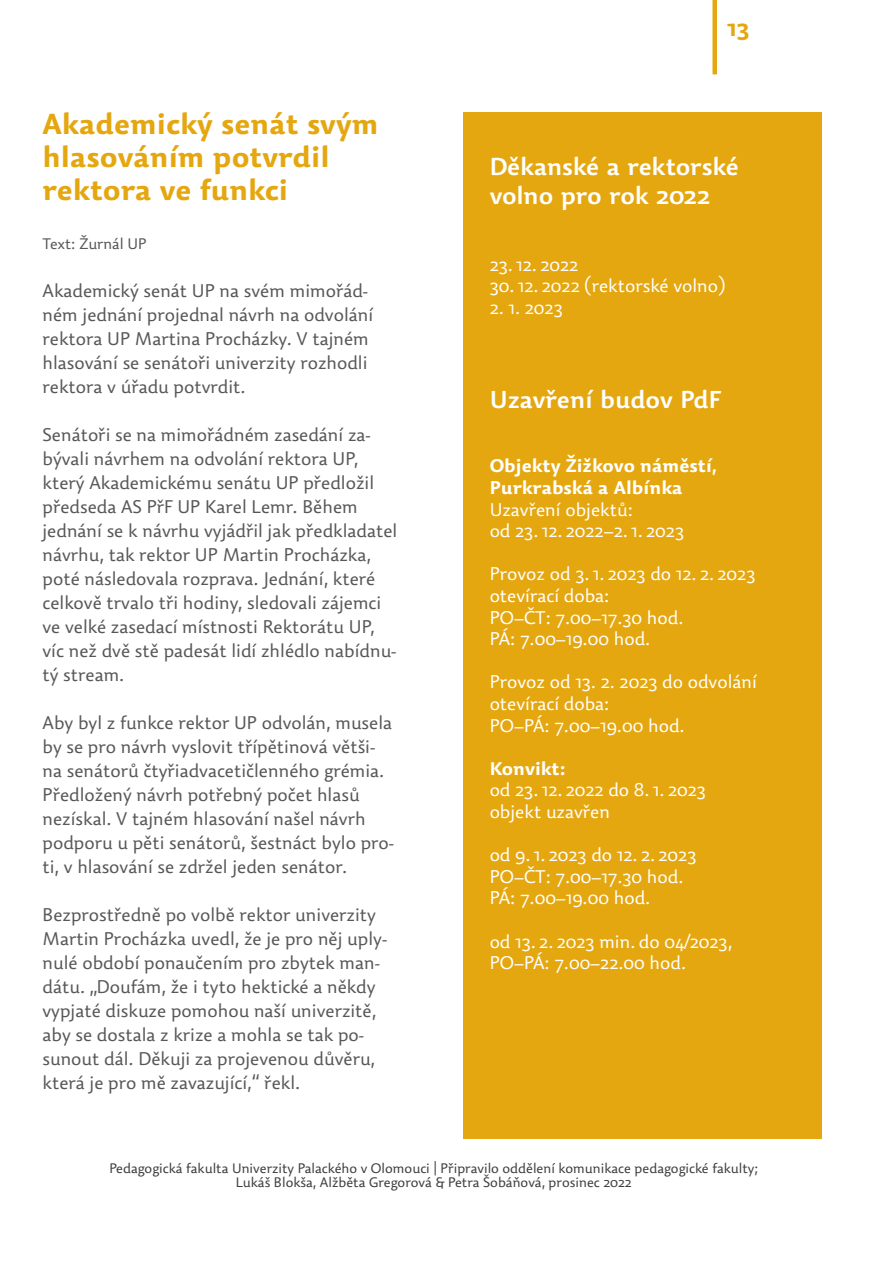
<style>
.page{position:relative;width:893px;height:1263px;background:#fff}
.page>*{position:absolute;margin:0;border:0;box-sizing:border-box;transform-origin:0 0}
.t1{font:700 28.5px/33px "Dederon SDOT";color:#e5a710}
.t2{font:600 24px "Dederon SLOT";letter-spacing:-.005em;color:#fff}
.t3{font:700 22.5px "Dederon SDOT";color:#e5a710}
.t4{font:300 18px/24px "Dederon SLOT";color:#57585a}
.t5{font:300 18px/21.6px "Dederon SLOT";color:#fff}
.t6{font:700 18px/21.6px "Dederon SDOT";color:#fff}
.t7{font:300 15px "Dederon SLOT";color:#57585a}
.t8{font:300 13.5px/13.5px "Dederon SLOT";color:#3e3e3f;text-align:center}
</style>
<div class="page">
<div style="left:463px;top:112px;width:359px;height:1027px;background:#e5a710"></div>
<div style="left:712px;top:0;width:5px;height:74px;background:#e5a710"></div>
<p class="t1" style="left:43px;top:107px;width:337px">Akademický senát svým hlasováním potvrdil rektora ve funkci</p>
<p class="t7" style="left:43px;top:235px;width:106px">Text: Žurnál UP</p>
<p class="t4" style="left:43px;top:279px;width:332px">Akademický senát UP na svém mimořád&shy;ném jednání projednal návrh na odvolání rektora UP Martina Procházky. V tajném hlasování se senátoři univerzity rozhodli rektora v úřadu potvrdit.</p>
<p class="t4" style="left:43px;top:423px;width:356px">Senátoři se na mimořádném zasedání za&shy;bývali návrhem na odvolání rektora UP, který Akademickému senátu UP předložil předseda AS PřF UP Karel Lemr. Během jednání se k návrhu vyjádřil jak předkladatel návrhu, tak rektor UP Martin Procházka, poté následovala rozprava. Jednání, které celkově trvalo tři hodiny, sledovali zájemci ve velké zasedací místnosti Rektorátu UP, víc než dvě stě padesát lidí zhlédlo nabídnu&shy;tý stream.</p>
<p class="t4" style="left:43px;top:711px;width:353px">Aby byl z funkce rektor UP odvolán, musela by se pro návrh vyslovit třípětinová větši&shy;na senátorů čtyřiadvacetičlenného grémia.<br>Předložený návrh potřebný počet hlasů nezískal. V tajném hlasování našel návrh podporu u pěti senátorů, šestnáct bylo pro&shy;ti, v hlasování se zdržel jeden senátor.</p>
<p class="t4" style="left:43px;top:903px;width:346px">Bezprostředně po volbě rektor univerzity Martin Procházka uvedl, že je pro něj uply&shy;nulé období ponaučením pro zbytek man&shy;dátu. „Doufám, že i tyto hektické a někdy vypjaté diskuze pomohou naší univerzitě, aby se dostala z krize a mohla se tak po&shy;sunout dál. Děkuji za projevenou důvěru, která je pro mě zavazující,“ řekl.</p>
<p class="t3" style="left:727px;top:14px;width:24px">13</p>
<p class="t2" style="left:490px;top:152px;width:251px">Děkanské a rektorské</p>
<p class="t2" style="left:490px;top:181px;width:222px">volno pro rok 2022</p>
<p class="t5" style="left:490px;top:254px;width:90px">23. 12. 2022</p>
<p class="t5" style="left:490px;top:275px;width:237px">30. 12. 2022 (rektorské volno)</p>
<p class="t5" style="left:490px;top:297px;width:75px">2. 1. 2023</p>
<p class="t2" style="left:490px;top:384px;width:233px">Uzavření budov PdF</p>
<p class="t6" style="left:490px;top:455px;width:229px">Objekty Žižkovo náměstí,<br>Purkrabská a Albínka</p>
<p class="t5" style="left:490px;top:499px;width:145px">Uzavření objektů:</p>
<p class="t5" style="left:490px;top:520px;width:196px">od 23. 12. 2022–2. 1. 2023</p>
<p class="t5" style="left:490px;top:563px;width:267px">Provoz od 3. 1. 2023 do 12. 2. 2023 otevírací doba:</p>
<p class="t5" style="left:490px;top:607px;width:195px">PO–ČT: 7.00–17.30 hod.</p>
<p class="t5" style="left:490px;top:628px;width:162px">PÁ: 7.00–19.00 hod.</p>
<p class="t5" style="left:490px;top:671px;width:269px">Provoz od 13. 2. 2023 do odvolání otevírací doba:</p>
<p class="t5" style="left:490px;top:715px;width:197px">PO–PÁ: 7.00–19.00 hod.</p>
<p class="t6" style="left:490px;top:758px;width:78px">Konvikt:</p>
<p class="t5" style="left:490px;top:779px;width:218px">od 23. 12. 2022 do 8. 1. 2023</p>
<p class="t5" style="left:490px;top:801px;width:122px">objekt uzavřen</p>
<p class="t5" style="left:490px;top:844px;width:208px">od 9. 1. 2023 do 12. 2. 2023</p>
<p class="t5" style="left:490px;top:866px;width:195px">PO–ČT: 7.00–17.30 hod.</p>
<p class="t5" style="left:490px;top:887px;width:162px">PÁ: 7.00–19.00 hod.</p>
<p class="t5" style="left:490px;top:931px;width:244px">od 13. 2. 2023 min. do 04/2023,<br>PO–PÁ: 7.00–22.00 hod.</p>
<p class="t8" style="left:109px;top:1162px;width:650px">Pedagogická fakulta Univerzity Palackého v Olomouci | Připravilo oddělení komunikace pedagogické fakulty;<br>Lukáš Blokša, Alžběta Gregorová &amp; Petra Šobáňová, prosinec 2022</p>
</div>
